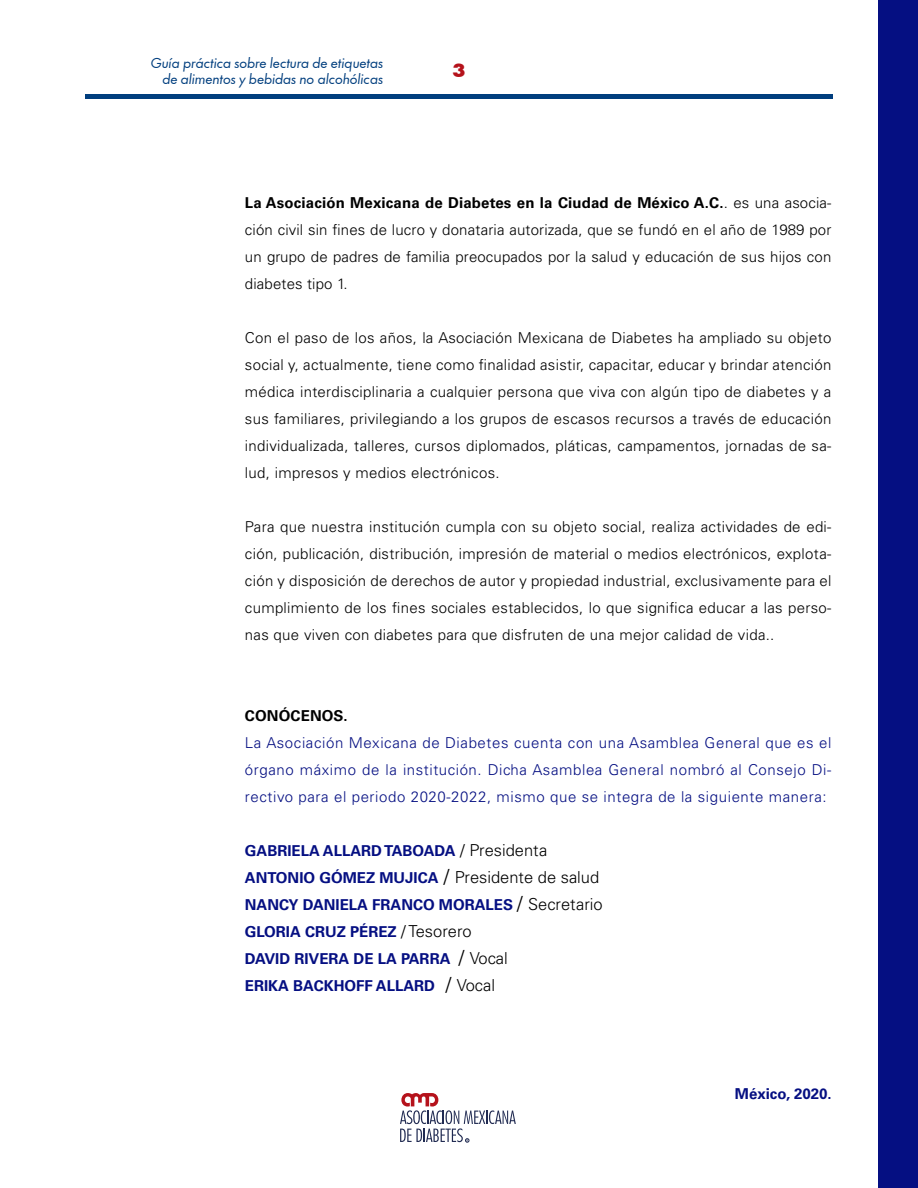
<style>
.page{position:relative;width:918px;height:1188px;background:#fff}
.page>*{position:absolute;margin:0;border:0;box-sizing:border-box;transform-origin:0 0}
.t1{font:900 18px "Futura Now Headline";color:#b5121b}
.t2{font:300 15px/27px "Univers LT Std";letter-spacing:.02em;color:#000;text-align:justify}
.t3{font:300 15px/27px "Univers LT Std";letter-spacing:.04em;color:#050f82;text-align:justify}
.t4{font:700 15px/27px "Univers LT Std";color:#050f82}
.t5{font:700 15px "Univers LT Std";letter-spacing:.01em;color:#000}
.t6{font:italic 13.5px/16.2px "Futura Now Headline";color:#003e7e;text-align:right}
.s1{font-weight:700}
.s2{font-weight:300;font-size:16.5px;color:#000}
.s3{font-weight:300;font-size:19.5px;color:#000}
</style>
<div class="page">
<div style="left:85px;top:94px;width:748px;height:5px;background:#003e7e"></div>
<svg style="left:400px;top:1093px;width:116px;height:49px"></svg>
<div style="left:879px;top:0;width:39px;height:1188px;background:#050f82"></div>
<p class="t6" style="left:150px;top:54px;width:234px">Guía práctica sobre lectura de etiquetas de alimentos y bebidas no alcohólicas</p>
<p class="t1" style="left:453px;top:54px;width:14px">3</p>
<p class="t2" style="left:245px;top:189px;width:588px"><span class="s1">La Asociación Mexicana de Diabetes en la Ciudad de México A.C.</span>. es una asocia&shy;ción civil sin fines de lucro y donataria autorizada, que se fundó en el año de 1989 por un grupo de padres de familia preocupados por la salud y educación de sus hijos con diabetes tipo 1.</p>
<p class="t2" style="left:245px;top:324px;width:588px">Con el paso de los años, la Asociación Mexicana de Diabetes ha ampliado su objeto social y, actualmente, tiene como finalidad asistir, capacitar, educar y brindar atención médica interdisciplinaria a cualquier persona que viva con algún tipo de diabetes y a sus familiares, privilegiando a los grupos de escasos recursos a través de educación individualizada, talleres, cursos diplomados, pláticas, campamentos, jornadas de sa&shy;lud, impresos y medios electrónicos.</p>
<p class="t2" style="left:245px;top:513px;width:588px">Para que nuestra institución cumpla con su objeto social, realiza actividades de edi&shy;ción, publicación, distribución, impresión de material o medios electrónicos, explota&shy;ción y disposición de derechos de autor y propiedad industrial, exclusivamente para el cumplimiento de los fines sociales establecidos, lo que significa educar a las perso&shy;nas que viven con diabetes para que disfruten de una mejor calidad de vida..</p>
<p class="t5" style="left:245px;top:707px;width:104px">CONÓCENOS.</p>
<p class="t3" style="left:245px;top:729px;width:588px">La Asociación Mexicana de Diabetes cuenta con una Asamblea General que es el órgano máximo de la institución. Dicha Asamblea General nombró al Consejo Di&shy;rectivo para el periodo 2020-2022, mismo que se integra de la siguiente manera:</p>
<p class="t4" style="left:245px;top:838px;width:359px">GABRIELA ALLARD TABOADA <span class="s2">/ Presidenta </span>ANTONIO GÓMEZ MUJICA <span class="s3">/</span> <span class="s2">Presidente de salud </span>NANCY DANIELA FRANCO MORALES <span class="s3">/</span> <span class="s2">Secretario </span>GLORIA CRUZ PÉREZ <span class="s2">/ Tesorero<br></span>DAVID RIVERA DE LA PARRA <span class="s3">/</span> <span class="s2">Vocal<br></span>ERIKA BACKHOFF ALLARD <span class="s3">/</span> <span class="s2">Vocal</span></p>
<p class="t4" style="left:735px;top:1081px;width:98px">México, 2020.</p>
</div>
